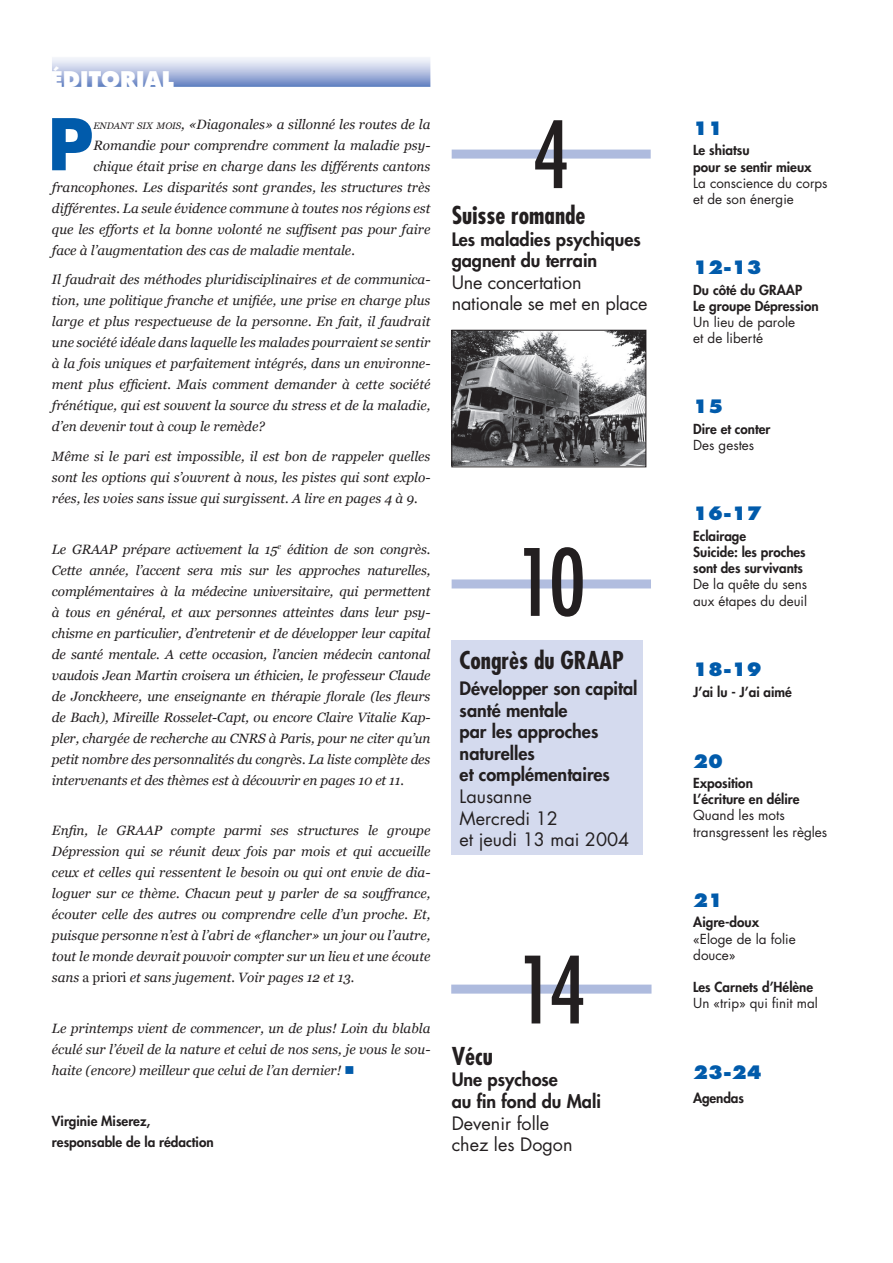
<style>
.page{position:relative;width:893px;height:1263px;background:#fff}
.page>*{position:absolute;margin:0;border:0;box-sizing:border-box;transform-origin:0 0}
.t1{font:500 condensed 90px "Futura";color:#231f20}
.t2{font:700 69.15px "Futura";color:#015bab}
.t3{font:700 condensed 24px "Futura";color:#231f20}
.t4{font:800 21px "Futura";color:#fff}
.t5{font:800 18px/21.6px "Futura";color:#231f20}
.t6{font:18px/21.6px "Futura";color:#231f20}
.t7{font:800 18px "Futura";color:#015bab}
.t8{font:italic 13.5px/21px "Georgia";color:#231f20;text-align:justify}
.t9{font:800 13.5px/16.2px "Futura";color:#231f20}
.t10{font:13.5px/16.2px "Futura";color:#231f20}
.s1{font-size:9.45px}
.s2{font-style:normal}
.s3{color:#015bab}
</style>
<div class="page">
<div style="left:452px;top:640px;width:191px;height:215px;background:#d4daee"></div>
<div style="left:452px;top:150px;width:199px;height:8px;background:#aebbde"></div>
<div style="left:452px;top:580px;width:199px;height:8px;background:#b1bddf"></div>
<div style="left:451px;top:985px;width:200px;height:8px;background:#aebbde"></div>
<div style="left:52px;top:57px;width:378px;height:30px;background:linear-gradient(to bottom,#fff,#6b86c4)"></div>
<img style="left:454px;top:332px;width:190px;height:133px">
<div style="left:452px;top:330px;width:194px;height:137px;border:1px solid #231f20"></div>
<h3 class="t4" style="left:50px;top:66px;width:126px">ÉDITORIAL</h3>
<p class="t8" style="left:93px;top:114px;width:338px"><span class="s1">ENDANT SIX MOIS</span>, «Diagonales» a sillonné les routes de la</p>
<p class="t8" style="left:93px;top:135px;width:338px">Romandie pour comprendre comment la maladie psy-</p>
<p class="t8" style="left:93px;top:156px;width:338px">chique était prise en charge dans les différents cantons</p>
<p class="t8" style="left:52px;top:177px;width:380px">francophones. Les disparités sont grandes, les structures très</p>
<p class="t8" style="left:52px;top:198px;width:380px">différentes. La seule évidence commune à toutes nos régions est</p>
<p class="t8" style="left:52px;top:219px;width:380px">que les efforts et la bonne volonté ne suffisent pas pour faire</p>
<p class="t8" style="left:52px;top:240px;width:305px">face à l’augmentation des cas de maladie mentale.</p>
<p class="t8" style="left:52px;top:269px;width:380px">Il faudrait des méthodes pluridisciplinaires et de communica&shy;tion, une politique franche et unifiée, une prise en charge plus large et plus respectueuse de la personne. En fait, il faudrait une société idéale dans laquelle les malades pourraient se sentir à la fois uniques et parfaitement intégrés, dans un environne&shy;ment plus efficient. Mais comment demander à cette société frénétique, qui est souvent la source du stress et de la maladie, d’en devenir tout à coup le remède?</p>
<p class="t8" style="left:52px;top:446px;width:380px">Même si le pari est impossible, il est bon de rappeler quelles sont les options qui s’ouvrent à nous, les pistes qui sont explo&shy;rées, les voies sans issue qui surgissent. A lire en pages 4 à 9.</p>
<p class="t8" style="left:52px;top:538px;width:380px">Le GRAAP prépare activement la 15<sup>e</sup> édition de son congrès.<br>Cette année, l’accent sera mis sur les approches naturelles, complémentaires à la médecine universitaire, qui permettent à tous en général, et aux personnes atteintes dans leur psy&shy;chisme en particulier, d’entretenir et de développer leur capital de santé mentale. A cette occasion, l’ancien médecin cantonal vaudois Jean Martin croisera un éthicien, le professeur Claude de Jonckheere, une enseignante en thérapie florale (les fleurs de Bach), Mireille Rosselet-Capt, ou encore Claire Vitalie Kap&shy;pler, chargée de recherche au CNRS à Paris, pour ne citer qu’un petit nombre des personnalités du congrès. La liste complète des intervenants et des thèmes est à découvrir en pages 10 et 11.</p>
<p class="t8" style="left:52px;top:820px;width:380px">Enfin, le GRAAP compte parmi ses structures le groupe Dépression qui se réunit deux fois par mois et qui accueille ceux et celles qui ressentent le besoin ou qui ont envie de dia&shy;loguer sur ce thème. Chacun peut y parler de sa souffrance, écouter celle des autres ou comprendre celle d’un proche. Et, puisque personne n’est à l’abri de «flancher» un jour ou l’autre, tout le monde devrait pouvoir compter sur un lieu et une écoute sans <span class="s2">a priori</span> et sans jugement. Voir pages 12 et 13.</p>
<p class="t8" style="left:52px;top:1018px;width:380px">Le printemps vient de commencer, un de plus! Loin du blabla éculé sur l’éveil de la nature et celui de nos sens, je vous le sou&shy;haite (encore) meilleur que celui de l’an dernier! <span class="s3">■</span></p>
<p class="t9" style="left:52px;top:1110px;width:163px;line-height:21px">Virginie Miserez, responsable de la rédaction</p>
<h2 class="t2" style="left:48px;top:96px;width:47px">P</h2>
<h1 class="t1" style="left:533px;top:97px;width:39px">4</h1>
<h3 class="t3" style="left:452px;top:200px;width:135px">Suisse romande</h3>
<h3 class="t5" style="left:452px;top:228px;width:191px">Les maladies psychiques gagnent du terrain</h3>
<h3 class="t6" style="left:452px;top:271px;width:197px">Une concertation nationale se met en place</h3>
<h1 class="t1" style="left:516px;top:525px;width:71px">10</h1>
<h3 class="t3" style="left:460px;top:645px;width:166px">Congrès du GRAAP</h3>
<h3 class="t5" style="left:460px;top:677px;width:179px">Développer son capital santé mentale<br>par les approches naturelles<br>et complémentaires</h3>
<h3 class="t6" style="left:460px;top:785px;width:171px">Lausanne<br>Mercredi 12<br>et jeudi 13 mai 2004</h3>
<h1 class="t1" style="left:517px;top:932px;width:71px">14</h1>
<h3 class="t3" style="left:452px;top:1040px;width:43px">Vécu</h3>
<h3 class="t5" style="left:452px;top:1068px;width:151px">Une psychose<br>au fin fond du Mali</h3>
<h3 class="t6" style="left:452px;top:1112px;width:122px">Devenir folle chez les Dogon</h3>
<h3 class="t7" style="left:693px;top:117px;width:31px">11</h3>
<p class="t9" style="left:693px;top:142px;width:120px">Le shiatsu<br>pour se sentir mieux</p>
<p class="t10" style="left:693px;top:174px;width:136px">La conscience du corps et de son énergie</p>
<h3 class="t7" style="left:693px;top:256px;width:70px">12-13</h3>
<p class="t9" style="left:693px;top:281px;width:127px">Du côté du GRAAP<br>Le groupe Dépression</p>
<p class="t10" style="left:693px;top:314px;width:103px">Un lieu de parole et de liberté</p>
<h3 class="t7" style="left:693px;top:396px;width:31px">15</h3>
<p class="t9" style="left:693px;top:421px;width:79px">Dire et conter</p>
<p class="t10" style="left:693px;top:437px;width:62px">Des gestes</p>
<h3 class="t7" style="left:693px;top:502px;width:70px">16-17</h3>
<p class="t9" style="left:693px;top:527px;width:114px">Eclairage<br>Suicide: les proches sont des survivants</p>
<p class="t10" style="left:693px;top:576px;width:116px">De la quête du sens aux étapes du deuil</p>
<h3 class="t7" style="left:693px;top:658px;width:70px">18-19</h3>
<p class="t9" style="left:693px;top:684px;width:100px">J’ai lu - J’ai aimé</p>
<h3 class="t7" style="left:693px;top:750px;width:31px">20</h3>
<p class="t9" style="left:693px;top:775px;width:108px">Exposition<br>L’écriture en délire</p>
<p class="t10" style="left:693px;top:807px;width:136px">Quand les mots transgressent les règles</p>
<h3 class="t7" style="left:693px;top:889px;width:31px">21</h3>
<p class="t9" style="left:693px;top:914px;width:67px">Aigre-doux</p>
<p class="t10" style="left:693px;top:930px;width:104px">«Eloge de la folie douce»</p>
<p class="t9" style="left:693px;top:979px;width:121px">Les Carnets d’Hélène</p>
<p class="t10" style="left:693px;top:995px;width:126px">Un «trip» qui finit mal</p>
<h3 class="t7" style="left:693px;top:1061px;width:70px">23-24</h3>
<p class="t9" style="left:693px;top:1090px;width:52px">Agendas</p>
</div>
